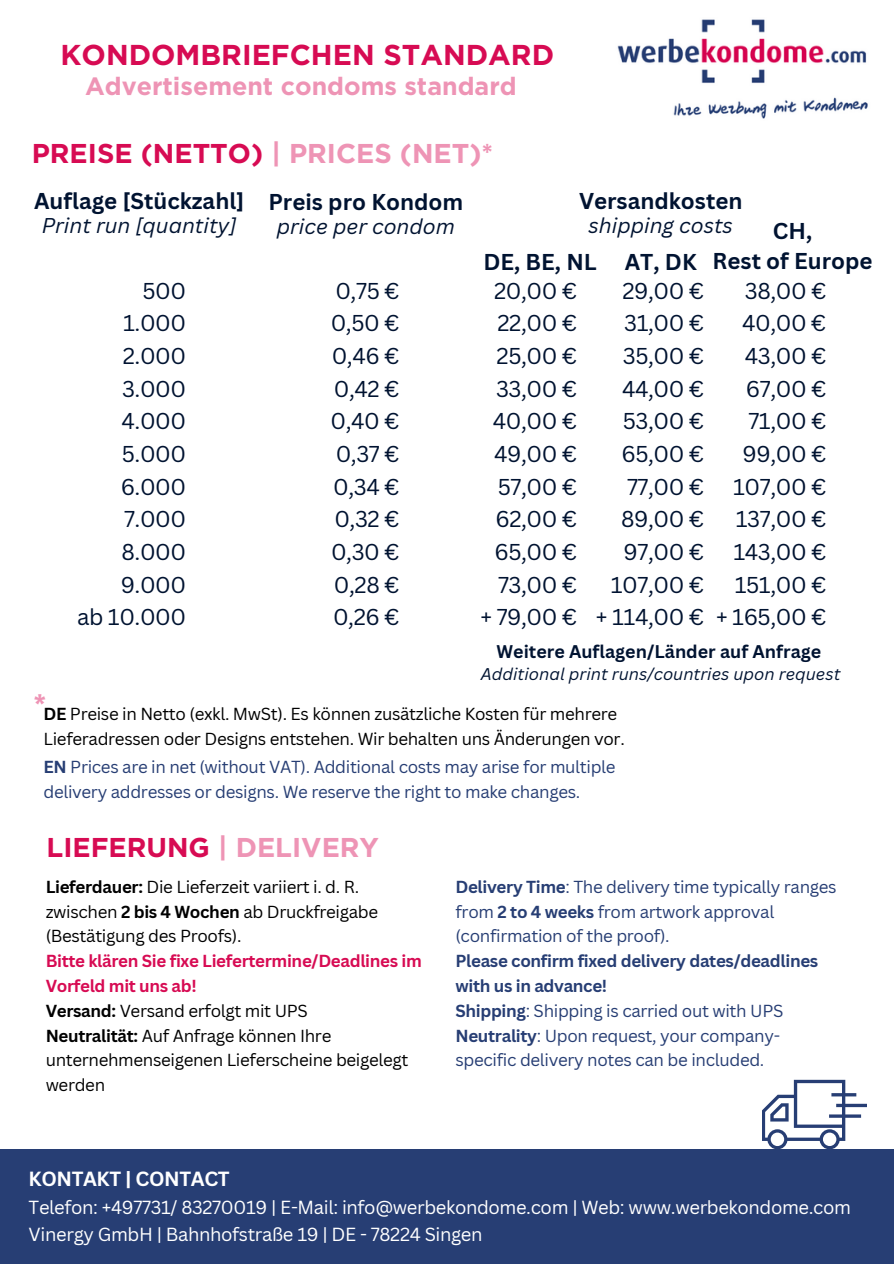
<style>
.page{position:relative;width:894px;height:1264px;background:#fff}
.page>*{position:absolute;margin:0;border:0;box-sizing:border-box;transform-origin:0 0}
.t1{font:700 28.65px "Gotham";color:#d70b53}
.t2{font:700 27.15px "Gotham";color:#d70b53}
.t3{font:700 26.1px "Canva Sans";color:#ee94b5}
.t4{font:700 25.05px "Gotham";color:#ee94b5}
.t5{font:22.35px/32.7px "Canva Sans";letter-spacing:-.02em;color:#001331;text-align:right}
.t6{font:700 22.35px/30.3px "Canva Sans";color:#001331;text-align:center}
.t7{font:italic 20.85px "Canva Sans";color:#001331}
.t8{font:700 19.95px "Canva Sans";letter-spacing:-.02em;color:#fff}
.t9{font:18.45px "Canva Sans";letter-spacing:-.02em;color:#fff}
.t10{font:700 17.85px "Canva Sans";color:#001331}
.t11{font:16.95px/24.8px "Canva Sans";letter-spacing:-.02em;color:#000}
.t12{font:16.95px/24.8px "Canva Sans";letter-spacing:-.02em;color:#273e74}
.t13{font:700 16.95px/24.8px "Canva Sans";letter-spacing:-.02em;color:#d70b53}
.t14{font:700 16.95px/24.8px "Canva Sans";letter-spacing:-.02em;color:#273e74}
.t15{font:italic 16.5px "Canva Sans";color:#001331}
.s1{color:#ee94b5}
.s2{font-weight:700}
</style>
<div class="page">
<img style="left:617px;top:19px;width:251px;height:100px">
<div style="left:0;top:1149px;width:893px;height:114px;background:#273e74"></div>
<svg style="left:762px;top:1079px;width:104px;height:70px"></svg>
<h6 class="t1" style="left:61px;top:38px;width:495px">KONDOMBRIEFCHEN STANDARD</h6>
<p class="t4" style="left:85px;top:71px;width:433px">Advertisement condoms standard</p>
<h2 class="t2" style="left:32px;top:137px;width:463px">PREISE (NETTO) <span class="s1">| PRICES (NET)*</span></h2>
<h1 class="t6" style="left:34px;top:185px;width:212px">Auflage [Stückzahl]</h1>
<p class="t7" style="left:42px;top:211px;width:196px">Print run [quantity]</p>
<h4 class="t6" style="left:579px;top:185px;width:165px">Versandkosten</h4>
<h5 class="t7" style="left:588px;top:211px;width:146px">shipping costs</h5>
<h4 class="t6" style="left:268px;top:186px;width:196px">Preis pro Kondom</h4>
<h5 class="t7" style="left:277px;top:212px;width:179px">price per condom</h5>
<h5 class="t6" style="left:712px;top:215px;width:161px">CH,<br>Rest of Europe</h5>
<h5 class="t6" style="left:483px;top:246px;width:115px">DE, BE, NL</h5>
<h5 class="t6" style="left:624px;top:246px;width:73px">AT, DK</h5>
<p class="t3" style="left:34px;top:684px;width:14px">*</p>
<h4 class="t5" style="left:77px;top:274px;width:111px">500<br>1.000<br>2.000<br>3.000<br>4.000<br>5.000<br>6.000<br>7.000<br>8.000<br>9.000<br>ab 10.000</h4>
<h5 class="t5" style="left:330px;top:274px;width:70px;text-align:justify">0,75 € 0,50 € 0,46 € 0,42 € 0,40 € 0,37 € 0,34 € 0,32 € 0,30 € 0,28 € 0,26 €</h5>
<h4 class="t5" style="left:480px;top:274px;width:98px">20,00 €<br>22,00 €<br>25,00 €<br>33,00 €<br>40,00 €<br>49,00 €<br>57,00 €<br>62,00 €<br>65,00 €<br>73,00 €<br>+ 79,00 €</h4>
<h3 class="t5" style="left:595px;top:274px;width:109px">29,00 €<br>31,00 €<br>35,00 €<br>44,00 €<br>53,00 €<br>65,00 €<br>77,00 €<br>89,00 €<br>97,00 €<br>107,00 € + 114,00 €</h3>
<h3 class="t5" style="left:715px;top:274px;width:112px">38,00 €<br>40,00 €<br>43,00 €<br>67,00 €<br>71,00 €<br>99,00 €<br>107,00 €<br>137,00 €<br>143,00 €<br>151,00 €<br>+ 165,00 €</h3>
<h5 class="t10" style="left:496px;top:639px;width:326px">Weitere Auflagen/Länder auf Anfrage</h5>
<h5 class="t15" style="left:480px;top:662px;width:361px">Additional print runs/countries upon request</h5>
<p class="t11" style="left:43px;top:701px;width:582px"><span class="s2">DE</span> Preise in Netto (exkl. MwSt). Es können zusätzliche Kosten für mehrere<br>Lieferadressen oder Designs entstehen. Wir behalten uns Änderungen vor.</p>
<p class="t12" style="left:43px;top:754px;width:573px"><span class="s2">EN</span> Prices are in net (without VAT). Additional costs may arise for multiple delivery addresses or designs. We reserve the right to make changes.</p>
<h1 class="t2" style="left:46px;top:831px;width:334px">LIEFERUNG <span class="s1">| DELIVERY</span></h1>
<p class="t11" style="left:46px;top:874px;width:334px"><span class="s2">Lieferdauer:</span> Die Lieferzeit variiert i. d. R. zwischen <span class="s2">2 bis 4 Wochen</span> ab Druckfreigabe (Bestätigung des Proofs).</p>
<p class="t13" style="left:46px;top:948px;width:377px">Bitte klären Sie fixe Liefertermine/Deadlines im<br>Vorfeld mit uns ab!</p>
<p class="t11" style="left:46px;top:997px;width:264px"><span class="s2">Versand:</span> Versand erfolgt mit UPS</p>
<p class="t11" style="left:46px;top:1022px;width:364px"><span class="s2">Neutralität:</span> Auf Anfrage können Ihre unternehmenseigenen Lieferscheine beigelegt werden</p>
<p class="t12" style="left:455px;top:874px;width:382px"><span class="s2">Delivery Time</span>: The delivery time typically ranges from <span class="s2">2 to 4 weeks</span> from artwork approval (confirmation of the proof).</p>
<p class="t14" style="left:455px;top:948px;width:364px">Please confirm fixed delivery dates/deadlines with us in advance!</p>
<p class="t12" style="left:455px;top:997px;width:329px"><span class="s2">Shipping</span>: Shipping is carried out with UPS</p>
<p class="t12" style="left:455px;top:1022px;width:326px"><span class="s2">Neutrality</span>: Upon request, your company&shy;specific delivery notes can be included.</p>
<p class="t8" style="left:29px;top:1164px;width:202px">KONTAKT | CONTACT</p>
<p class="t9" style="left:29px;top:1194px;width:823px">Telefon: +497731/ 83270019 | E-Mail: info@werbekondome.com | Web: www.werbekondome.com</p>
<p class="t9" style="left:29px;top:1221px;width:455px">Vinergy GmbH | Bahnhofstraße 19 | DE - 78224 Singen</p>
</div>
